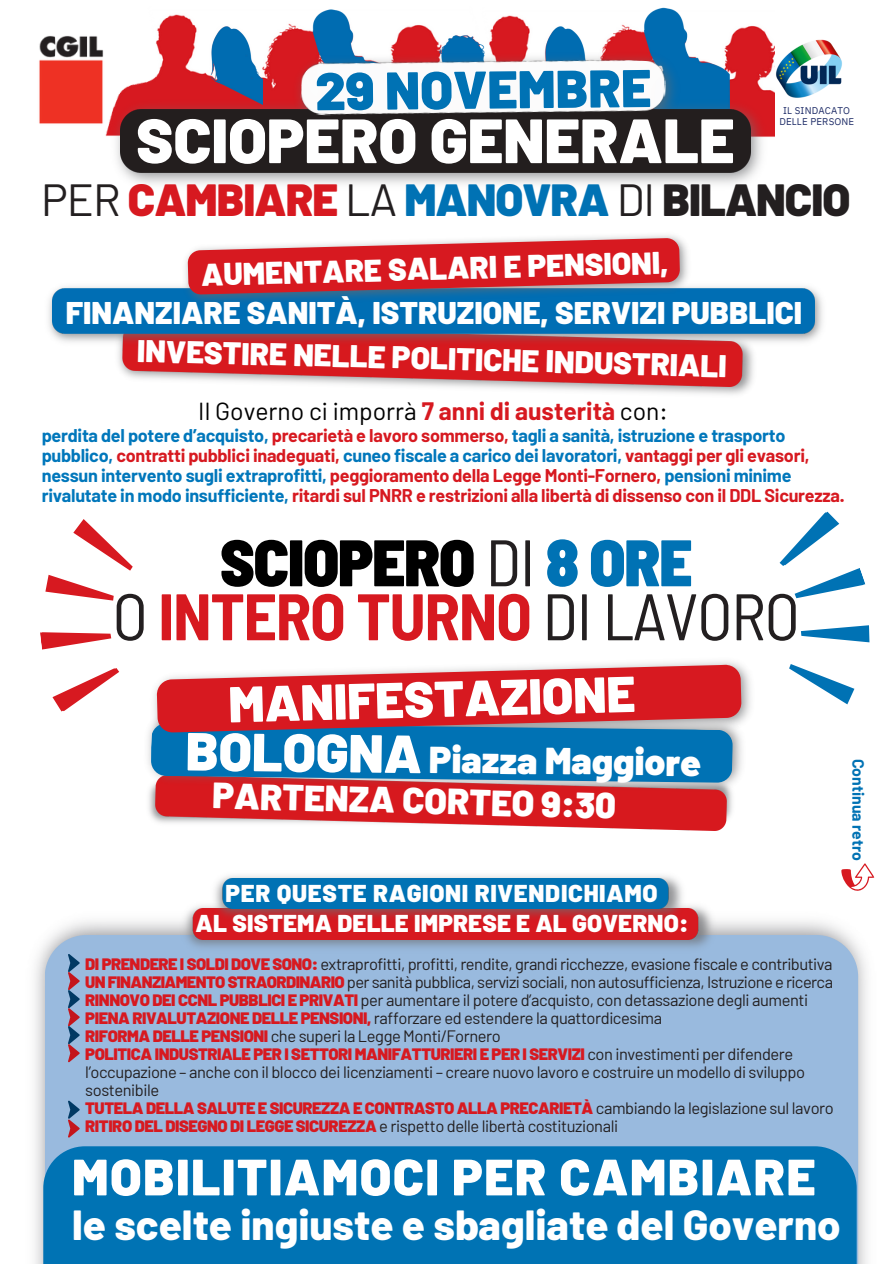
<style>
.page{position:relative;width:894px;height:1264px;background:#fff}
.page>*{position:absolute;margin:0;border:0;box-sizing:border-box;transform-origin:0 0}
.t1{font:semi-condensed 65.55px/54px "Barlow";color:#231f20;text-align:center}
.t2{font:900 62.4px "Barlow";color:#fff}
.t3{font:900 53.55px "Barlow";color:#fff}
.t4{font:900 53.1px "Barlow";color:#0072b4}
.t5{font:900 51px "Barlow";letter-spacing:.03em;color:#fff}
.t6{font:900 50.4px "Barlow";color:#fff}
.t7{font:900 45px "Barlow";letter-spacing:-.02em;color:#d71920}
.t8{font:800 42px "Barlow";color:#fff}
.t9{font:900 37.5px "Barlow";color:#fff}
.t10{font:900 36.3px "Barlow";color:#fff}
.t11{font:900 31.35px "Barlow";color:#fff}
.t12{font:24.6px "Barlow";color:#000}
.t13{font:900 24.3px "Barlow";letter-spacing:.01em;color:#fff}
.t14{font:900 24.3px "Barlow";letter-spacing:.03em;color:#fff}
.t15{font:700 18px/20.2px "Barlow";letter-spacing:-.015em;color:#0177bb}
.t16{font:16.5px/18px "Barlow";letter-spacing:-.025em;color:#231f20}
.t17{font:900 16.5px "Barlow";letter-spacing:-.025em;color:#d71920}
.t18{font:700 15.9px "Barlow";color:#0072b4}
.t19{font:9.75px "IBM Plex Sans";letter-spacing:.015em;color:#1f2d68}
.s1{font-weight:400;color:#231f20}
.s2{color:#0072b4}
.s3{color:#231f20}
.s4{font-weight:700;color:#d71920}
.s5{color:#d71920}
.s6{font-weight:900;color:#000}
.s7{font-weight:900;color:#0072b4}
.s8{font-weight:900;color:#d71920}
</style>
<div class="page">
<img style="left:118px;top:350px;width:636px;height:45px">
<img style="left:121px;top:350px;width:623px;height:36px">
<img style="left:35px;top:921px;width:832px;height:342px">
<img style="left:48px;top:286px;width:775px;height:64px">
<div style="left:52px;top:289px;width:762px;height:45px;background:#006eb4"></div>
<img style="left:177px;top:235px;width:519px;height:77px">
<svg style="left:188px;top:238px;width:491px;height:56px;background:#cb3c46"></svg>
<img style="left:39px;top:36px;width:59px;height:88px">
<img style="left:774px;top:39px;width:68px;height:61px">
<img style="left:98px;top:14px;width:334px;height:122px">
<img style="left:310px;top:9px;width:83px;height:32px">
<img style="left:201px;top:21px;width:61px;height:76px">
<img style="left:432px;top:15px;width:342px;height:122px">
<img style="left:641px;top:7px;width:88px;height:90px">
<img style="left:535px;top:21px;width:61px;height:20px">
<img style="left:109px;top:97px;width:660px;height:87px">
<img style="left:289px;top:48px;width:396px;height:61px">
<div style="left:45px;top:935px;width:812px;height:328px;background:#99bade"></div>
<div style="left:43px;top:1146px;width:813px;height:117px;background:#0073b4"></div>
<img style="left:178px;top:905px;width:541px;height:51px">
<div style="left:188px;top:908px;width:515px;height:31px;background:#d71920"></div>
<img style="left:208px;top:875px;width:481px;height:50px">
<div style="left:121px;top:109px;width:629px;height:63px;background:#231e1e"></div>
<img style="left:300px;top:41px;width:367px;height:94px">
<div style="left:217px;top:878px;width:456px;height:30px;background:#0072b4"></div>
<svg style="left:68px;top:953px;width:11px;height:109px"></svg>
<svg style="left:68px;top:1100px;width:11px;height:37px"></svg>
<img style="left:153px;top:797px;width:575px;height:33px">
<svg style="left:779px;top:511px;width:91px;height:194px"></svg>
<svg style="left:52px;top:668px;width:68px;height:44px"></svg>
<svg style="left:40px;top:632px;width:71px;height:17px"></svg>
<svg style="left:45px;top:519px;width:88px;height:82px"></svg>
<img style="left:154px;top:661px;width:597px;height:46px">
<img style="left:148px;top:707px;width:602px;height:90px">
<svg style="left:150px;top:708px;width:583px;height:89px;background:#3b6495"></svg>
<svg style="left:157px;top:665px;width:584px;height:67px;background:#ce3e47"></svg>
<svg style="left:841px;top:863px;width:34px;height:28px"></svg>
<p class="t4" style="left:314px;top:58px;width:337px;rotate:-1deg">29 NOVEMBRE</p>
<p class="t2" style="left:136px;top:101px;width:599px">SCIOPERO GENERALE</p>
<p class="t19" style="left:783px;top:104px;width:68px">IL SINDACATO</p>
<p class="t19" style="left:779px;top:115px;width:76px">DELLE PERSONE</p>
<p class="t7" style="left:41px;top:171px;width:810px"><span class="s1">PER</span> CAMBIARE <span class="s1">LA</span> <span class="s2">MANOVRA</span> <span class="s1">DI</span> <span class="s3">BILANCIO</span></p>
<p class="t11" style="left:200px;top:256px;width:469px;rotate:-2deg">AUMENTARE SALARI E PENSIONI,</p>
<h3 class="t11" style="left:66px;top:293px;width:737px">FINANZIARE SANITÀ, ISTRUZIONE, SERVIZI PUBBLICI</h3>
<p class="t11" style="left:138px;top:328px;width:591px;rotate:2deg">INVESTIRE NELLE POLITICHE INDUSTRIALI</p>
<p class="t12" style="left:198px;top:395px;width:471px">Il Governo ci imporrà <span class="s4">7 anni di austerità</span> con:</p>
<p class="t15" style="left:42px;top:424px;width:804px">perdita del potere d’acquisto, <span class="s5">precarietà e lavoro sommerso,</span> tagli a sanità, istruzione e trasporto pubblico, <span class="s5">contratti pubblici inadeguati,</span> cuneo fiscale a carico dei lavoratori, <span class="s5">vantaggi per gli evasori, </span>nessun intervento sugli extraprofitti, <span class="s5">peggioramento della Legge Monti-Fornero,</span> pensioni minime rivalutate in modo insufficiente, <span class="s5">ritardi sul PNRR e restrizioni alla libertà di dissenso con il DDL Sicurezza.</span></p>
<p class="t1" style="left:112px;top:533px;width:688px"><span class="s6">SCIOPERO</span> DI <span class="s7">8 ORE<br></span>O <span class="s4">INTERO TURNO</span> DI LAVORO</p>
<p class="t6" style="left:227px;top:673px;width:408px;rotate:-2deg">MANIFESTAZIONE</p>
<p class="t3" style="left:186px;top:716px;width:238px;rotate:1deg">BOLOGNA</p>
<p class="t9" style="left:429px;top:734px;width:274px;rotate:1deg">Piazza Maggiore</p>
<p class="t10" style="left:213px;top:770px;width:405px;rotate:2deg">PARTENZA CORTEO 9:30</p>
<p class="t14" style="left:225px;top:877px;width:433px">PER QUESTE RAGIONI RIVENDICHIAMO</p>
<p class="t13" style="left:195px;top:908px;width:494px">AL SISTEMA DELLE IMPRESE E AL GOVERNO:</p>
<p class="t16" style="left:85px;top:954px;width:748px"><span class="s8">DI PRENDERE I SOLDI DOVE SONO:</span> extraprofitti, profitti, rendite, grandi ricchezze, evasione fiscale e contributiva</p>
<h3 class="t16" style="left:85px;top:972px;width:749px"><span class="s8">UN FINANZIAMENTO STRAORDINARIO</span> per sanità pubblica, servizi sociali, non autosufficienza, Istruzione e ricerca</h3>
<p class="t16" style="left:85px;top:990px;width:724px"><span class="s8">RINNOVO DEI CCNL PUBBLICI E PRIVATI</span> per aumentare il potere d’acquisto, con detassazione degli aumenti</p>
<p class="t16" style="left:85px;top:1008px;width:578px"><span class="s8">PIENA RIVALUTAZIONE DELLE PENSIONI,</span> rafforzare ed estendere la quattordicesima</p>
<p class="t16" style="left:85px;top:1026px;width:417px"><span class="s8">RIFORMA DELLE PENSIONI</span> che superi la Legge Monti/Fornero</p>
<h6 class="t16" style="left:85px;top:1044px;width:721px"><span class="s8">POLITICA INDUSTRIALE PER I SETTORI MANIFATTURIERI E PER I SERVIZI</span> con investimenti per difendere l’occupazione – anche con il blocco dei licenziamenti – creare nuovo lavoro e costruire un modello di sviluppo sostenibile</h6>
<p class="t17" style="left:85px;top:1097px;width:749px">TUTELA DELLA SALUTE E SICUREZZA E CONTRASTO ALLA PRECARIETÀ <span class="s1">cambiando la legislazione sul lavoro</span></p>
<p class="t16" style="left:85px;top:1116px;width:534px"><span class="s8">RITIRO DEL DISEGNO DI LEGGE SICUREZZA</span> e rispetto delle libertà costituzionali</p>
<p class="t5" style="left:72px;top:1144px;width:744px">MOBILITIAMOCI PER CAMBIARE</p>
<p class="t8" style="left:72px;top:1198px;width:769px">le scelte ingiuste e sbagliate del Governo</p>
<p class="t18" style="left:868px;top:758px;width:103px;rotate:90deg">Continua retro</p>
</div>
